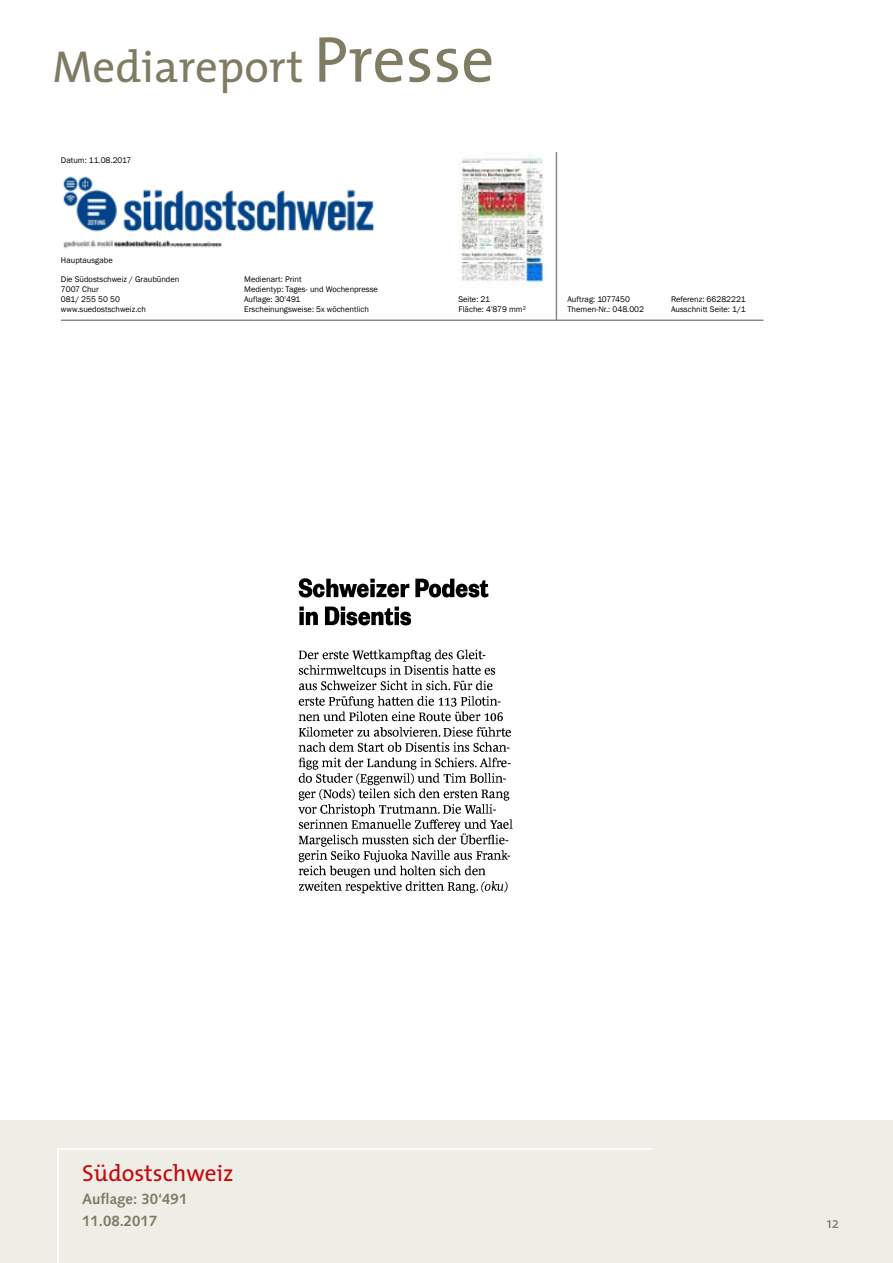
<style>
.page{position:relative;width:893px;height:1263px;background:#fff}
.page>*{position:absolute;margin:0;border:0;box-sizing:border-box;transform-origin:0 0}
.t1{font:45px "The Mix";color:#7f7c63}
.t2{font:23.25px "The Mix";color:#c5070a}
.t3{font:700 15px/22.5px "Syntax";color:#7f7c63}
.t4{font:15px "The Mix";color:#7f7c63}
.t5{font:8.4px/9.9px "Franklin Gothic";color:#000}
.s1{font-size:65.4px}
</style>
<div class="page">
<div style="left:0;top:1119px;width:893px;height:144px;background:#eeede6"></div>
<svg style="left:57px;top:1148px;width:596px;height:115px"></svg>
<hr style="left:61px;top:320px;width:702px;height:1px;background:#818181">
<hr style="left:556px;top:152px;width:1px;height:168px;background:#818181">
<img style="left:63px;top:176px;width:312px;height:73px">
<img style="left:458px;top:155px;width:87px;height:133px">
<img style="left:61px;top:578px;width:690px;height:542px">
<h1 class="t1" style="left:53px;top:29px;width:443px">Mediareport <span class="s1">Presse</span></h1>
<p class="t5" style="left:61px;top:156px;width:72px">Datum: 11.08.2017</p>
<p class="t5" style="left:61px;top:255px;width:53px">Hauptausgabe</p>
<p class="t5" style="left:61px;top:274px;width:120px">Die Südostschweiz / Graubünden<br>7007 Chur<br>081/ 255 50 50 www.suedostschweiz.ch</p>
<p class="t5" style="left:244px;top:274px;width:135px">Medienart: Print<br>Medientyp: Tages- und Wochenpresse<br>Auflage: 30'491<br>Erscheinungsweise: 5x wöchentlich</p>
<p class="t5" style="left:458px;top:294px;width:33px">Seite: 21</p>
<p class="t5" style="left:568px;top:294px;width:64px">Auftrag: 1077450</p>
<p class="t5" style="left:458px;top:304px;width:69px">Fläche: 4'879 mm²</p>
<p class="t5" style="left:671px;top:294px;width:76px">Referenz: 66282221<br>Ausschnitt Seite: 1/1</p>
<p class="t5" style="left:568px;top:304px;width:78px">Themen-Nr.: 048.002</p>
<h2 class="t2" style="left:82px;top:1154px;width:153px">Südostschweiz</h2>
<h3 class="t3" style="left:82px;top:1187px;width:107px">Auflage: 30‘491<br>11.08.2017</h3>
<h3 class="t4" style="left:827px;top:1210px;width:14px">12</h3>
</div>
